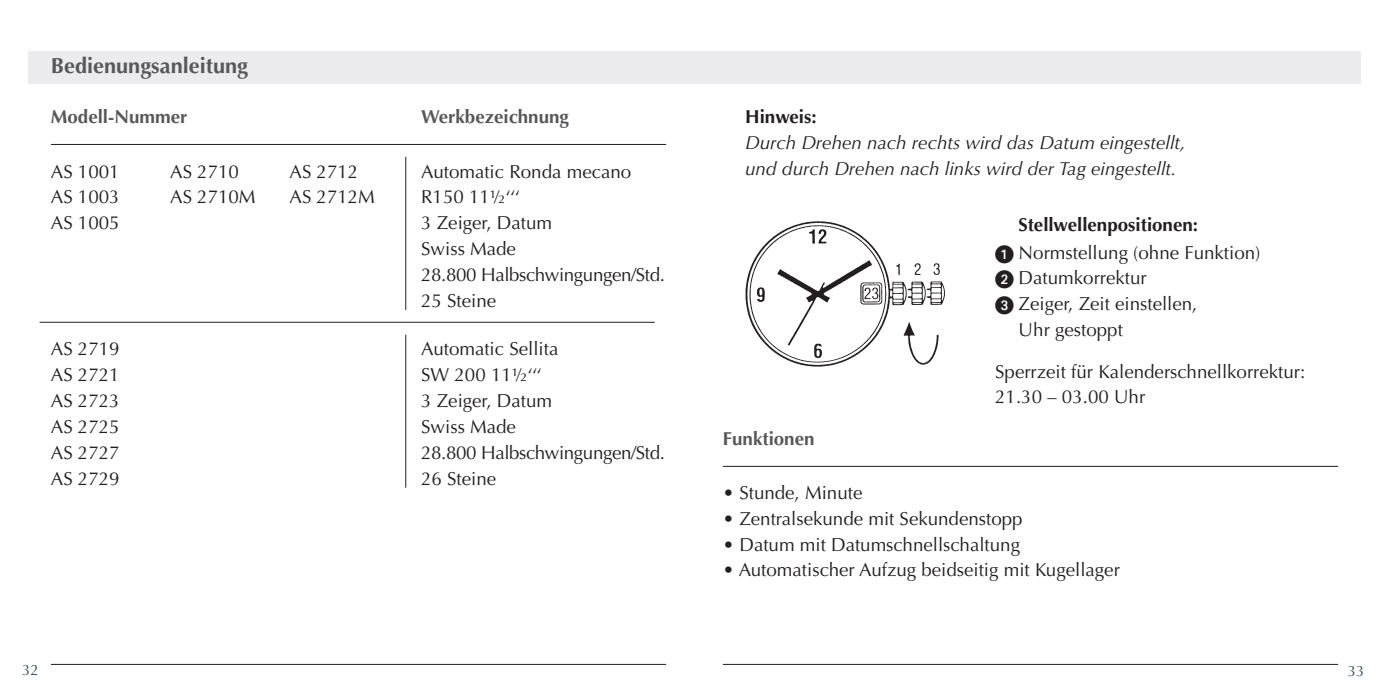
<style>
.page{position:relative;width:1389px;height:695px;background:#fff}
.page>*{position:absolute;margin:0;border:0;box-sizing:border-box;transform-origin:0 0}
.t1{font:700 21.75px "Optima LT Std";color:#57585a}
.t2{font:18.75px/25.8px "Optima LT Std";color:#231f20}
.t3{font:italic 18.75px/25.8px "Optima LT Std";color:#231f20}
.t4{font:700 18.75px "Optima LT Std";color:#57585a}
.t5{font:700 18.75px "Optima LT Std";color:#231f20}
.t6{font:15px "Optima LT Std";color:#3d4f59}
.s1{font-family:"European Pi One"}
</style>
<div class="page">
<hr style="left:51px;top:663px;width:615px;height:1px;background:#231f20">
<hr style="left:723px;top:663px;width:615px;height:1px;background:#231f20">
<img style="left:745px;top:221px;width:200px;height:146px">
<hr style="left:51px;top:144px;width:615px;height:1px;background:#231f20">
<hr style="left:405px;top:157px;width:1px;height:153px;background:#231f20">
<div style="left:28px;top:51px;width:1333px;height:32px;background:#ececee"></div>
<hr style="left:723px;top:466px;width:615px;height:1px;background:#231f20">
<hr style="left:40px;top:322px;width:615px;height:1px;background:#231f20">
<hr style="left:405px;top:334px;width:1px;height:153px;background:#231f20">
<p class="t1" style="left:51px;top:53px;width:199px">Bedienungsanleitung</p>
<p class="t4" style="left:51px;top:105px;width:138px">Modell-Nummer</p>
<p class="t4" style="left:421px;top:105px;width:149px">Werkbezeichnung</p>
<p class="t2" style="left:51px;top:159px;width:70px;text-align:justify">AS 1001<br>AS 1003<br>AS 1005</p>
<p class="t2" style="left:170px;top:159px;width:87px">AS 2710<br>AS 2710M</p>
<p class="t2" style="left:290px;top:159px;width:87px">AS 2712<br>AS 2712M</p>
<p class="t2" style="left:421px;top:159px;width:245px">Automatic Ronda mecano<br>R150 11½‘‘‘<br>3 Zeiger, Datum<br>Swiss Made<br>28.800 Halbschwingungen/Std.<br>25 Steine</p>
<p class="t2" style="left:51px;top:336px;width:70px;text-align:justify">AS 2719<br>AS 2721<br>AS 2723<br>AS 2725<br>AS 2727<br>AS 2729</p>
<p class="t2" style="left:421px;top:336px;width:245px">Automatic Sellita<br>SW 200 11½‘‘‘<br>3 Zeiger, Datum<br>Swiss Made<br>28.800 Halbschwingungen/Std.<br>26 Steine</p>
<p class="t5" style="left:745px;top:106px;width:73px">Hinweis:</p>
<p class="t3" style="left:745px;top:130px;width:442px">Durch Drehen nach rechts wird das Datum eingestellt, und durch Drehen nach links wird der Tag eingestellt.</p>
<p class="t5" style="left:1018px;top:214px;width:181px">Stellwellenpositionen:</p>
<p class="t4" style="left:723px;top:427px;width:93px">Funktionen</p>
<p class="t2" style="left:995px;top:239px;width:267px"><span class="s1">1</span> Normstellung (ohne Funktion)</p>
<p class="t2" style="left:995px;top:265px;width:153px"><span class="s1">2</span> Datumkorrektur</p>
<p class="t2" style="left:995px;top:291px;width:204px"><span class="s1">3</span> Zeiger, Zeit einstellen,</p>
<p class="t2" style="left:1019px;top:317px;width:106px">Uhr gestoppt</p>
<p class="t2" style="left:995px;top:358px;width:312px">Sperrzeit für Kalenderschnellkorrektur:<br>21.30 – 03.00 Uhr</p>
<p class="t2" style="left:723px;top:480px;width:141px">• Stunde, Minute</p>
<p class="t2" style="left:723px;top:505px;width:301px">• Zentralsekunde mit Sekundenstopp</p>
<p class="t2" style="left:723px;top:531px;width:299px">• Datum mit Datumschnellschaltung</p>
<p class="t2" style="left:723px;top:557px;width:399px">• Automatischer Aufzug beidseitig mit Kugellager</p>
<p class="t6" style="left:22px;top:661px;width:18px">32</p>
<p class="t6" style="left:1348px;top:662px;width:18px">33</p>
</div>
